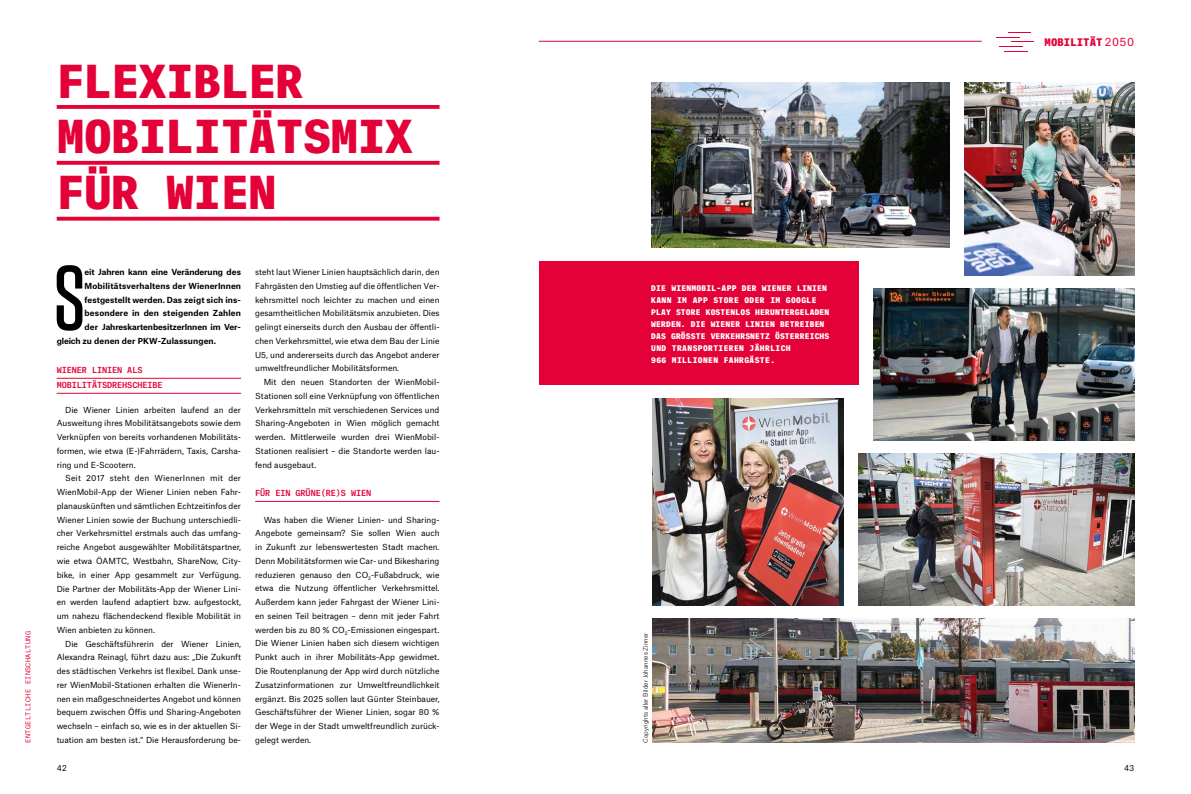
<style>
.page{position:relative;width:1191px;height:794px;background:#fff}
.page>*{position:absolute;margin:0;border:0;box-sizing:border-box;transform-origin:0 0}
.t1{font:500 92px "Tungsten";color:#000}
.t2{font:900 43.4px/55.9px "Atlas Typewriter";letter-spacing:-.01em;color:#e40137}
.t3{font:900 10px "Atlas Typewriter";letter-spacing:.005em;color:#e40137}
.t4{font:8px/13.8px "Atlas Grotesk";color:#000;text-align:justify}
.t5{font:700 8px "Atlas Grotesk";letter-spacing:.01em;color:#000}
.t6{font:700 8px "Atlas Grotesk";letter-spacing:-.01em;color:#000}
.t7{font:500 8px/15px "Atlas Typewriter";letter-spacing:-.01em;color:#e40137}
.t8{font:8px "Atlas Typewriter";color:#000}
.t9{font:900 7.5px/12px "Atlas Typewriter";letter-spacing:.025em;color:#fff}
.t10{font:6.5px "Atlas Typewriter";letter-spacing:.05em;color:#e40137}
.t11{font:300 6px "Atlas Grotesk";color:#000}
.s1{font-weight:400;font-size:11px}
</style>
<div class="page">
<img style="left:964px;top:82px;width:170px;height:193px">
<img style="left:652px;top:82px;width:298px;height:166px">
<img style="left:652px;top:399px;width:191px;height:206px">
<img style="left:652px;top:619px;width:482px;height:123px">
<img style="left:858px;top:454px;width:276px;height:151px">
<img style="left:873px;top:289px;width:261px;height:151px">
<div style="left:539px;top:261px;width:319px;height:124px;background:#e40137"></div>
<svg style="left:57px;top:105px;width:382px;height:4px;background:#e4093d"></svg>
<svg style="left:57px;top:161px;width:382px;height:4px;background:#e51043"></svg>
<svg style="left:57px;top:217px;width:382px;height:4px;background:#e61849"></svg>
<hr style="left:57px;top:378px;width:184px;height:1px;background:#e40137">
<hr style="left:57px;top:393px;width:184px;height:1px;background:#e40137">
<hr style="left:255px;top:501px;width:184px;height:1px;background:#e40137">
<svg style="left:996px;top:32px;width:38px;height:20px"></svg>
<hr style="left:539px;top:41px;width:442px;height:1px;background:#e40137">
<h2 class="t2" style="left:57px;top:48px;width:358px">FLEXIBLER<br>MOBILITÄTSMIX<br>FÜR WIEN</h2>
<h1 class="t1" style="left:53px;top:250px;width:34px">S</h1>
<p class="t6" style="left:85px;top:265px;width:158px">eit Jahren kann eine Veränderung des</p>
<p class="t4" style="left:255px;top:264px;width:186px">steht laut Wiener Linien hauptsächlich darin, den Fahrgästen den Umstieg auf die öffentlichen Ver&shy;kehrsmittel noch leichter zu machen und einen gesamtheitlichen Mobilitätsmix anzubieten. Dies gelingt einerseits durch den Ausbau der öffentli&shy;chen Verkehrsmittel, wie etwa dem Bau der Linie U5, und andererseits durch das Angebot anderer umweltfreundlicher Mobilitätsformen.</p>
<p class="t4" style="left:255px;top:374px;width:186px;text-indent:9px">Mit den neuen Standorten der WienMobil-Stationen soll eine Verknüpfung von öffentlichen Verkehrsmitteln mit verschiedenen Services und Sharing-Angeboten in Wien möglich gemacht werden. Mittlerweile wurden drei WienMobil-Stationen realisiert – die Standorte werden lau&shy;fend ausgebaut.</p>
<p class="t7" style="left:255px;top:485px;width:117px">FÜR EIN GRÜNE(RE)S WIEN</p>
<p class="t4" style="left:255px;top:512px;width:186px;text-indent:9px">Was haben die Wiener Linien- und Sharing-Angebote gemeinsam? Sie sollen Wien auch in Zukunft zur lebenswertesten Stadt machen.<br>Denn Mobilitätsformen wie Car- und Bikesharing reduzieren genauso den CO<sub>2</sub>-Fußabdruck, wie etwa die Nutzung öffentlicher Verkehrsmittel.<br>Außerdem kann jeder Fahrgast der Wiener Lini&shy;en seinen Teil beitragen – denn mit jeder Fahrt werden bis zu 80 % CO<sub>2</sub>-Emissionen eingespart.<br>Die Wiener Linien haben sich diesem wichtigen Punkt auch in ihrer Mobilitäts-App gewidmet.<br>Die Routenplanung der App wird durch nützliche Zusatzinformationen zur Umweltfreundlichkeit ergänzt. Bis 2025 sollen laut Günter Steinbauer, Geschäftsführer der Wiener Linien, sogar 80 % der Wege in der Stadt umweltfreundlich zurück&shy;gelegt werden.</p>
<p class="t5" style="left:85px;top:279px;width:158px">Mobilitätsverhaltens der WienerInnen</p>
<p class="t5" style="left:85px;top:293px;width:158px">festgestellt werden. Das zeigt sich ins-</p>
<p class="t5" style="left:85px;top:307px;width:158px">besondere in den steigenden Zahlen</p>
<p class="t6" style="left:85px;top:320px;width:158px">der JahreskartenbesitzerInnen im Ver-</p>
<p class="t5" style="left:57px;top:334px;width:161px">gleich zu denen der PKW-Zulassungen.</p>
<p class="t7" style="left:57px;top:362px;width:107px">WIENER LINIEN ALS<br>MOBILITÄTSDREHSCHEIBE</p>
<p class="t4" style="left:57px;top:402px;width:186px;text-indent:9px">Die Wiener Linien arbeiten laufend an der Ausweitung ihres Mobilitätsangebots sowie dem Verknüpfen von bereits vorhandenen Mobilitäts&shy;formen, wie etwa (E-)Fahrrädern, Taxis, Carsha&shy;ring und E-Scootern.</p>
<p class="t4" style="left:57px;top:470px;width:186px;text-align:left;text-indent:9px">Seit 2017 steht den WienerInnen mit der WienMobil-App der Wiener Linien neben Fahr&shy;planauskünften und sämtlichen Echtzeitinfos der Wiener Linien sowie der Buchung unterschiedli&shy;cher Verkehrsmittel erstmals auch das umfang&shy;reiche Angebot ausgewählter Mobilitätspartner, wie etwa ÖAMTC, Westbahn, ShareNow, City&shy;bike, in einer App gesammelt zur Verfügung.<br>Die Partner der Mobilitäts-App der Wiener Lini&shy;en werden laufend adaptiert bzw. aufgestockt, um nahezu flächendeckend flexible Mobilität in Wien anbieten zu können.</p>
<p class="t4" style="left:57px;top:635px;width:186px;text-indent:9px">Die Geschäftsführerin der Wiener Linien, Alexandra Reinagl, führt dazu aus: „Die Zukunft des städtischen Verkehrs ist flexibel. Dank unse&shy;rer WienMobil-Stationen erhalten die WienerIn&shy;nen ein maßgeschneidertes Angebot und können bequem zwischen Öffis und Sharing-Angeboten wechseln – einfach so, wie es in der aktuellen Si&shy;tuation am besten ist.“ Die Herausforderung be-</p>
<p class="t9" style="left:651px;top:282px;width:180px">DIE WIENMOBIL-APP DER WIENER LINIEN KANN IM APP STORE ODER IM GOOGLE PLAY STORE KOSTENLOS HERUNTERGELADEN WERDEN. DIE WIENER LINIEN BETREIBEN DAS GRÖSSTE VERKEHRSNETZ ÖSTERREICHS UND TRANSPORTIEREN JÄHRLICH<br>966 MILLIONEN FAHRGÄSTE.</p>
<p class="t10" style="left:23px;top:743px;width:113px;rotate:-90deg">ENTGELTLICHE EINSCHALTUNG</p>
<p class="t11" style="left:641px;top:743px;width:112px;rotate:-90deg">Copyrights aller Bilder Johannes Zinner</p>
<p class="t3" style="left:1044px;top:34px;width:91px">MOBILITÄT <span class="s1">2050</span></p>
<p class="t8" style="left:57px;top:761px;width:12px">42</p>
<p class="t8" style="left:1124px;top:761px;width:12px">43</p>
</div>
